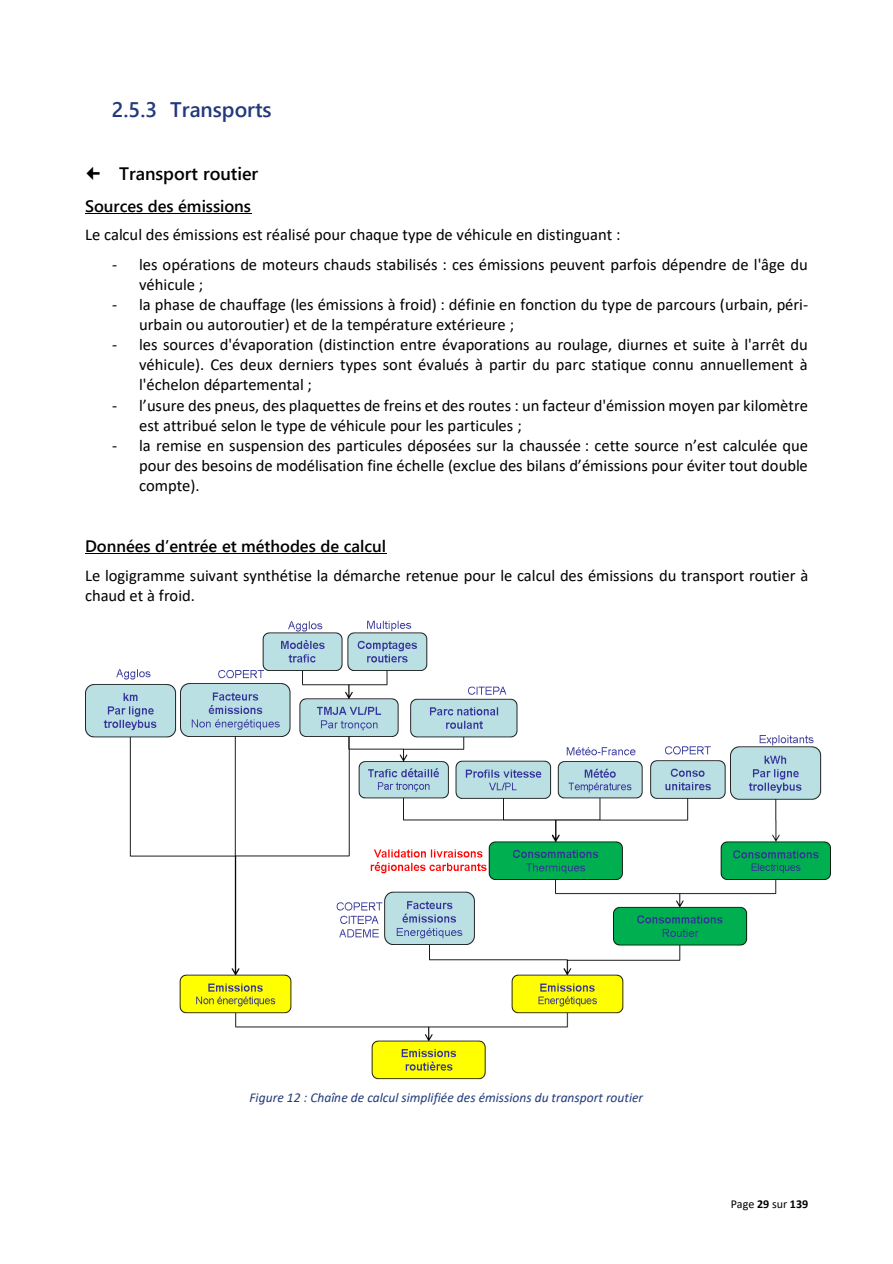
<style>
.page{position:relative;width:893px;height:1264px;background:#fff}
.page>*{position:absolute;margin:0;border:0;box-sizing:border-box;transform-origin:0 0}
.t1{font:600 21px "Segoe UI";color:#223a7c}
.t2{font:600 18px "Segoe UI";color:#000}
.t3{font:16.5px/20.1px "Calibri";color:#000}
.t4{font:600 16.5px "Segoe UI";color:#000}
.t5{font:italic 13.5px "Calibri";color:#223a7c}
.t6{font:12px "Calibri";color:#000}
.s1{font-weight:700}
</style>
<div class="page">
<hr style="left:85px;top:213px;width:166px;height:1px;background:#000">
<hr style="left:85px;top:553px;width:301px;height:1px;background:#000">
<img style="left:85px;top:620px;width:745px;height:459px">
<p class="t1" style="left:112px;top:95px;width:161px">2.5.3 Transports</p>
<p class="t2" style="left:85px;top:161px;width:175px">○ Transport routier</p>
<p class="t4" style="left:85px;top:194px;width:167px">Sources des émissions</p>
<p class="t3" style="left:85px;top:226px;width:537px">Le calcul des émissions est réalisé pour chaque type de véhicule en distinguant :</p>
<p class="t3" style="left:139px;top:255px;width:670px;text-indent:-27px">- les opérations de moteurs chauds stabilisés : ces émissions peuvent parfois dépendre de l'âge du véhicule ;</p>
<p class="t3" style="left:139px;top:295px;width:670px;text-indent:-27px">- la phase de chauffage (les émissions à froid) : définie en fonction du type de parcours (urbain, péri&shy;urbain ou autoroutier) et de la température extérieure ;</p>
<p class="t3" style="left:139px;top:336px;width:670px;text-align:justify;text-indent:-27px">- les sources d'évaporation (distinction entre évaporations au roulage, diurnes et suite à l'arrêt du véhicule). Ces deux derniers types sont évalués à partir du parc statique connu annuellement à l'échelon départemental ;</p>
<p class="t3" style="left:139px;top:396px;width:670px;text-indent:-27px">- l’usure des pneus, des plaquettes de freins et des routes : un facteur d'émission moyen par kilomètre est attribué selon le type de véhicule pour les particules ;</p>
<p class="t3" style="left:139px;top:436px;width:670px;text-align:justify;text-indent:-27px">- la remise en suspension des particules déposées sur la chaussée : cette source n’est calculée que pour des besoins de modélisation fine échelle (exclue des bilans d’émissions pour éviter tout double compte).</p>
<p class="t4" style="left:85px;top:534px;width:302px">Données d’entrée et méthodes de calcul</p>
<p class="t3" style="left:85px;top:566px;width:724px">Le logigramme suivant synthétise la démarche retenue pour le calcul des émissions du transport routier à chaud et à froid.</p>
<p class="t5" style="left:249px;top:1091px;width:395px">Figure 12 : Chaîne de calcul simplifiée des émissions du transport routier</p>
<p class="t6" style="left:730px;top:1198px;width:79px">Page <span class="s1">29</span> sur <span class="s1">139</span></p>
</div>
